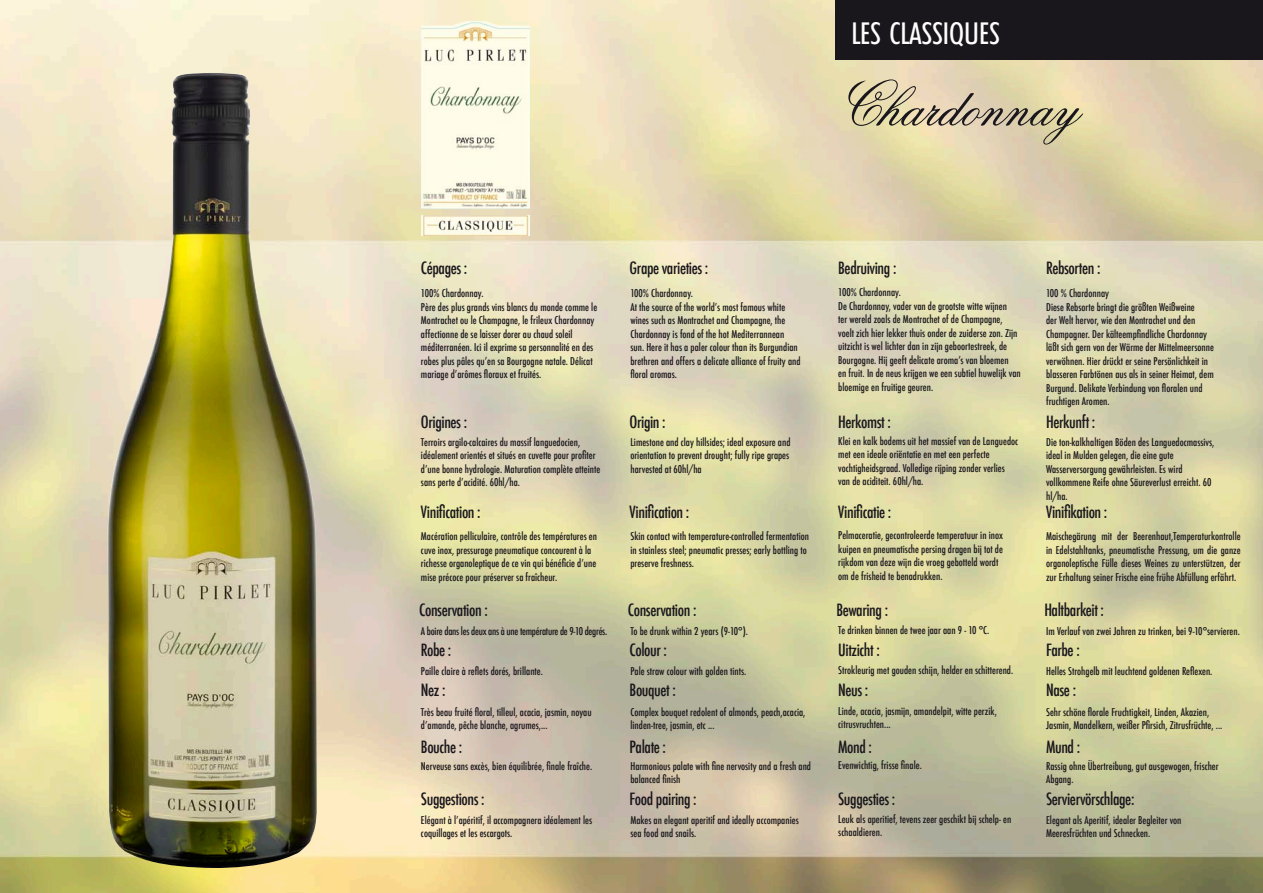
<style>
.page{position:relative;width:1263px;height:893px;background:#fff}
.page>*{position:absolute;margin:0;border:0;box-sizing:border-box;transform-origin:0 0}
.t1{font:63px "Flemish Script BT";color:#1a171c}
.t2{font:30px "Climerick";color:#fefefe}
.t3{font:500 condensed 16.5px "Futura";letter-spacing:-.025em;color:#1a171c}
.t4{font:500 condensed 10.5px/13.5px "Futura";color:#1a171c}
.t5{font:500 condensed 10.5px "Futura";letter-spacing:-.025em;color:#1a171c}
</style>
<div class="page">
<img style="left:0;top:0;width:1263px;height:893px">
<div style="left:835px;top:0;width:428px;height:59px;background:#1a171c"></div>
<img style="left:108px;top:73px;width:209px;height:795px">
<img style="left:421px;top:22px;width:109px;height:187px">
<img style="left:421px;top:215px;width:109px;height:20px">
<h2 class="t2" style="left:851px;top:17px;width:150px">LES CLASSIQUES</h2>
<h1 class="t1" style="left:841px;top:66px;width:239px">Chardonnay</h1>
<h3 class="t3" style="left:421px;top:257px;width:48px">Cépages :</h3>
<h3 class="t3" style="left:630px;top:257px;width:80px">Grape varieties :</h3>
<h3 class="t3" style="left:838px;top:257px;width:60px">Bedruiving :</h3>
<h3 class="t3" style="left:1046px;top:257px;width:56px">Rebsorten :</h3>
<p class="t4" style="left:838px;top:286px;width:184px">100% Chardonnay.<br>De Chardonnay, vader van de grootste witte wijnen<br>ter wereld zoals de Montrachet of de Champagne, voelt zich hier lekker thuis onder de zuiderse zon. Zijn uitzicht is wel lichter dan in zijn geboortestreek, de Bourgogne. Hij geeft delicate aroma’s van bloemen<br>en fruit. In de neus krijgen we een subtiel huwelijk van bloemige en fruitige geuren.</p>
<p class="t4" style="left:421px;top:287px;width:178px">100% Chardonnay.<br>Père des plus grands vins blancs du monde comme le Montrachet ou le Champagne, le frileux Chardonnay affectionne de se laisser dorer au chaud soleil méditerranéen. Ici il exprime sa personnalité en des robes plus pâles qu’en sa Bourgogne natale. Délicat mariage d’arômes floraux et fruités.</p>
<p class="t4" style="left:630px;top:287px;width:172px">100% Chardonnay.<br>At the source of the world’s most famous white wines such as Montrachet and Champagne, the Chardonnay is fond of the hot Mediterrannean sun. Here it has a paler colour than its Burgundian brethren and offers a delicate alliance of fruity and floral aromas.</p>
<p class="t4" style="left:1046px;top:287px;width:169px">100 % Chardonnay<br>Diese Rebsorte bringt die größten Weißweine<br>der Welt hervor, wie den Montrachet und den Champagner. Der kälteempfindliche Chardonnay läßt sich gern von der Wärme der Mittelmeersonne verwöhnen. Hier drückt er seine Persönlichkeit in blasseren Farbtönen aus als in seiner Heimat, dem Burgund. Delikate Verbindung von floralen und fruchtigen Aromen.</p>
<p class="t4" style="left:1046px;top:435px;width:170px">Die ton-kalkhaltigen Böden des Languedocmassivs, ideal in Mulden gelegen, die eine gute Wasserversorgung gewährleisten. Es wird vollkommene Reife ohne Säureverlust erreicht. 60 hl/ha.</p>
<p class="t4" style="left:1046px;top:530px;width:196px;text-align:justify">Maischegärung mit der Beerenhaut,Temperaturkontrolle in Edelstahltanks, pneumatische Pressung, um die ganze organoleptische Fülle dieses Weines zu unterstützen, der zur Erhaltung seiner Frische eine frühe Abfüllung erfährt.</p>
<h3 class="t3" style="left:421px;top:412px;width:48px">Origines :</h3>
<h3 class="t3" style="left:630px;top:412px;width:38px">Origin :</h3>
<h3 class="t3" style="left:838px;top:412px;width:54px">Herkomst :</h3>
<h3 class="t3" style="left:1046px;top:412px;width:51px">Herkunft :</h3>
<p class="t4" style="left:838px;top:434px;width:181px">Klei en kalk bodems uit het massief van de Languedoc met een ideale oriëntatie en met een perfecte vochtigheidsgraad. Volledige rijping zonder verlies van de aciditeit. 60hl/ha.</p>
<p class="t4" style="left:421px;top:435px;width:181px">Terroirs argilo-calcaires du massif languedocien, idéalement orientés et situés en cuvette pour profiter d’une bonne hydrologie. Maturation complète atteinte sans perte d’acidité. 60hl/ha.</p>
<p class="t4" style="left:630px;top:435px;width:162px;text-align:justify">Limestone and clay hillsides; ideal exposure and orientation to prevent drought; fully ripe grapes harvested at 60hl/ha</p>
<h3 class="t3" style="left:421px;top:501px;width:61px">Vinification :</h3>
<h3 class="t3" style="left:630px;top:501px;width:61px">Vinification :</h3>
<h3 class="t3" style="left:838px;top:501px;width:55px">Vinificatie :</h3>
<h3 class="t3" style="left:1046px;top:501px;width:63px">Vinifikation :</h3>
<p class="t4" style="left:838px;top:529px;width:166px">Pelmaceratie, gecontroleerde temperatuur in inox kuipen en pneumatische persing dragen bij tot de rijkdom van deze wijn die vroeg gebotteld wordt om de frisheid te benadrukken.</p>
<p class="t4" style="left:421px;top:530px;width:178px">Macération pelliculaire, contrôle des températures en cuve inox, pressurage pneumatique concourent à la richesse organoleptique de ce vin qui bénéficie d’une mise précoce pour préserver sa fraîcheur.</p>
<p class="t4" style="left:630px;top:530px;width:180px">Skin contact with temperature-controlled fermentation in stainless steel; pneumatic presses; early bottling to preserve freshness.</p>
<h3 class="t3" style="left:419px;top:599px;width:70px">Conservation :</h3>
<h3 class="t3" style="left:628px;top:599px;width:70px">Conservation :</h3>
<h3 class="t3" style="left:836px;top:599px;width:53px">Bewaring :</h3>
<h3 class="t3" style="left:1044px;top:599px;width:61px">Haltbarkeit :</h3>
<h3 class="t3" style="left:421px;top:640px;width:32px">Robe :</h3>
<h3 class="t3" style="left:630px;top:640px;width:39px">Colour :</h3>
<h3 class="t3" style="left:838px;top:640px;width:43px">Uitzicht :</h3>
<h3 class="t3" style="left:1046px;top:640px;width:35px">Farbe :</h3>
<h3 class="t3" style="left:421px;top:680px;width:26px">Nez :</h3>
<h3 class="t3" style="left:630px;top:680px;width:48px">Bouquet :</h3>
<h3 class="t3" style="left:838px;top:680px;width:32px">Neus :</h3>
<h3 class="t3" style="left:1046px;top:680px;width:31px">Nase :</h3>
<h3 class="t3" style="left:421px;top:737px;width:43px">Bouche :</h3>
<h3 class="t3" style="left:630px;top:737px;width:38px">Palate :</h3>
<h3 class="t3" style="left:838px;top:737px;width:35px">Mond :</h3>
<h3 class="t3" style="left:1046px;top:737px;width:36px">Mund :</h3>
<h3 class="t3" style="left:421px;top:789px;width:65px">Suggestions :</h3>
<h3 class="t3" style="left:630px;top:789px;width:69px">Food pairing :</h3>
<h3 class="t3" style="left:838px;top:789px;width:59px">Suggesties :</h3>
<h3 class="t3" style="left:1046px;top:789px;width:90px">Serviervörschlage:</h3>
<p class="t4" style="left:838px;top:623px;width:153px">Te drinken binnen de twee jaar aan 9 - 10 °C.</p>
<p class="t4" style="left:838px;top:664px;width:176px">Strokleurig met gouden schijn, helder en schitterend.</p>
<p class="t4" style="left:838px;top:704px;width:160px">Linde, acacia, jasmijn, amandelpit, witte perzik, citrusvruchten...</p>
<p class="t4" style="left:838px;top:758px;width:85px">Evenwichtig, frisse finale.</p>
<p class="t4" style="left:630px;top:624px;width:119px">To be drunk within 2 years (9-10°).</p>
<p class="t4" style="left:630px;top:665px;width:117px">Pale straw colour with golden tints.</p>
<p class="t4" style="left:630px;top:705px;width:176px">Complex bouquet redolent of almonds, peach,acacia, linden-tree, jasmin, etc ...</p>
<p class="t4" style="left:630px;top:759px;width:182px">Harmonious palate with fine nervosity and a fresh and balanced finish</p>
<p class="t4" style="left:630px;top:813px;width:170px">Makes an elegant aperitif and ideally accompanies sea food and snails.</p>
<p class="t4" style="left:1046px;top:624px;width:195px">Im Verlauf von zwei Jahren zu trinken, bei 9-10°servieren.</p>
<p class="t4" style="left:1046px;top:665px;width:168px">Helles Strohgelb mit leuchtend goldenen Reflexen.</p>
<p class="t4" style="left:1046px;top:705px;width:178px">Sehr schöne florale Fruchtigkeit, Linden, Akazien,<br>Jasmin, Mandelkern, weißer Pfirsich, Zitrusfrüchte, ...</p>
<p class="t4" style="left:1046px;top:759px;width:174px">Rassig ohne Übertreibung, gut ausgewogen, frischer<br>Abgang.</p>
<p class="t4" style="left:1046px;top:813px;width:137px">Elegant als Aperitif, idealer Begleiter von<br>Meeresfrüchten und Schnecken.</p>
<p class="t5" style="left:421px;top:624px;width:188px">A boire dans les deux ans à une température de 9-10 degrés.</p>
<p class="t4" style="left:421px;top:665px;width:123px">Paille claire à reflets dorés, brillante.</p>
<p class="t4" style="left:421px;top:705px;width:172px">Très beau fruité floral, tilleul, acacia, jasmin, noyau d’amande, pêche blanche, agrumes,...</p>
<p class="t4" style="left:421px;top:759px;width:173px">Nerveuse sans excès, bien équilibrée, finale fraîche.</p>
<p class="t4" style="left:838px;top:812px;width:174px">Leuk als aperitief, tevens zeer geschikt bij schelp- en schaaldieren.</p>
<p class="t4" style="left:421px;top:813px;width:173px">Elégant à l’apéritif, il accompagnera idéalement les coquillages et les escargots.</p>
</div>
